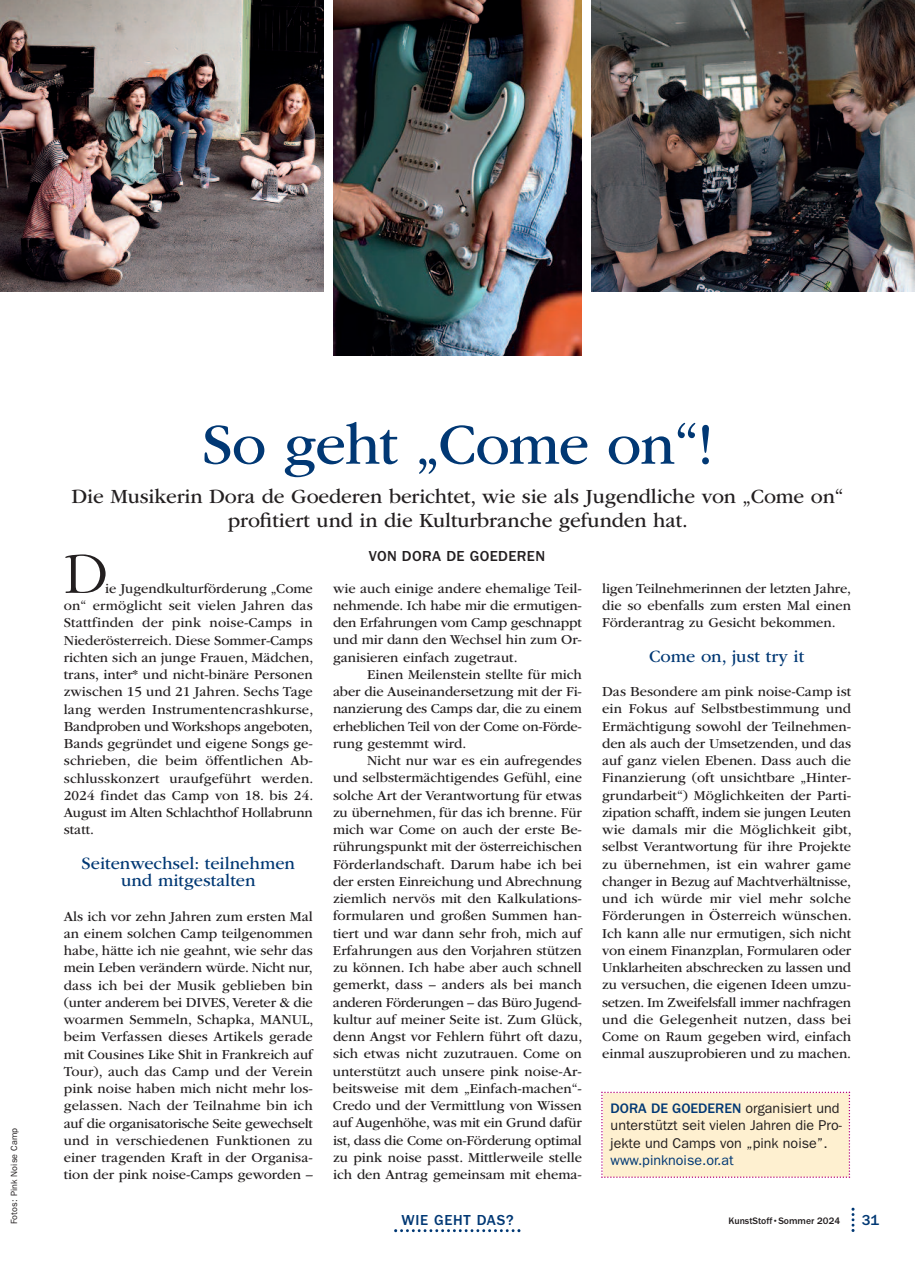
<style>
.page{position:relative;width:915px;height:1263px;background:#fff}
.page>*{position:absolute;margin:0;border:0;box-sizing:border-box;transform-origin:0 0}
.t1{font:60px "ITC Garamond Std";letter-spacing:-.015em;color:#013874}
.t2{font:300 60px "ITC Garamond Std";color:#231f20}
.t3{font:21px/24px "ITC Garamond Std";letter-spacing:-.005em;color:#231f20;text-align:center}
.t4{font:18px/17.2px "ITC Garamond Std";color:#013874;text-align:center}
.t5{font:500 15px "ITC Franklin Gothic Std";letter-spacing:.025em;color:#231f20}
.t6{font:500 15px "ITC Franklin Gothic Std";letter-spacing:.05em;color:#013874}
.t7{font:14.25px/17.2px "ITC Garamond Std";color:#231f20;text-align:justify}
.t8{font:14.25px/17.2px "ITC Franklin Gothic Std";color:#231f20}
.t9{font:14.25px "ITC Franklin Gothic Std";color:#013874}
.t10{font:500 9.75px "ITC Franklin Gothic Std";color:#231f20}
.t11{font:9px "ITC Franklin Gothic Std";letter-spacing:.01em;color:#231f20}
.s1{font-weight:500;color:#013874}
</style>
<div class="page">
<svg style="left:851px;top:1208px;width:3px;height:24px"></svg>
<img style="left:0;top:0;width:323px;height:292px">
<img style="left:333px;top:0;width:248px;height:356px">
<img style="left:591px;top:0;width:323px;height:292px">
<div style="left:601px;top:1091px;width:248px;height:87px;background:#fef0d0"></div>
<svg style="left:394px;top:1229px;width:126px;height:3px"></svg>
<p class="t11" style="left:11px;top:1224px;width:97px;rotate:-90deg">Fotos: Pink Noise Camp</p>
<h1 class="t1" style="left:202px;top:423px;width:512px">So geht „Come on“!</h1>
<h2 class="t3" style="left:71px;top:486px;width:773px">Die Musikerin Dora de Goederen berichtet, wie sie als Jugendliche von „Come on“ profitiert und in die Kulturbranche gefunden hat.</h2>
<p class="t5" style="left:369px;top:551px;width:178px">VON DORA DE GOEDEREN</p>
<h1 class="t2" style="left:64px;top:552px;width:46px">D</h1>
<p class="t7" style="left:602px;top:581px;width:250px">ligen Teilnehmerinnen der letzten Jahre, die so ebenfalls zum ersten Mal einen Förderantrag zu Gesicht bekommen.</p>
<p class="t4" style="left:649px;top:649px;width:156px">Come on, just try it</p>
<p class="t7" style="left:602px;top:684px;width:251px">Das Besondere am pink noise-Camp ist ein Fokus auf Selbstbestimmung und Ermächtigung sowohl der Teilnehmen&shy;den als auch der Umsetzenden, und das auf ganz vielen Ebenen. Dass auch die Finanzierung (oft unsichtbare „Hinter&shy;grundarbeit“) Möglichkeiten der Parti&shy;zipation schafft, indem sie jungen Leuten wie damals mir die Möglichkeit gibt, selbst Verantwortung für ihre Projekte zu übernehmen, ist ein wahrer game changer in Bezug auf Machtverhältnisse, und ich würde mir viel mehr solche Förderungen in Österreich wünschen.<br>Ich kann alle nur ermutigen, sich nicht von einem Finanzplan, Formularen oder Unklarheiten abschrecken zu lassen und zu versuchen, die eigenen Ideen umzu&shy;setzen. Im Zweifelsfall immer nachfragen und die Gelegenheit nutzen, dass bei Come on Raum gegeben wird, einfach einmal auszuprobieren und zu machen.</p>
<p class="t7" style="left:333px;top:581px;width:250px">wie auch einige andere ehemalige Teil&shy;nehmende. Ich habe mir die ermutigen&shy;den Erfahrungen vom Camp geschnappt und mir dann den Wechsel hin zum Or&shy;ganisieren einfach zugetraut.</p>
<p class="t7" style="left:333px;top:667px;width:250px;text-indent:34px">Einen Meilenstein stellte für mich aber die Auseinandersetzung mit der Fi&shy;nanzierung des Camps dar, die zu einem erheblichen Teil von der Come on-Förde&shy;rung gestemmt wird.</p>
<p class="t7" style="left:333px;top:753px;width:251px;text-indent:34px">Nicht nur war es ein aufregendes und selbstermächtigendes Gefühl, eine solche Art der Verantwortung für etwas zu übernehmen, für das ich brenne. Für mich war Come on auch der erste Be&shy;rührungspunkt mit der österreichischen Förderlandschaft. Darum habe ich bei der ersten Einreichung und Abrechnung ziemlich nervös mit den Kalkulations&shy;formularen und großen Summen han&shy;tiert und war dann sehr froh, mich auf Erfahrungen aus den Vorjahren stützen zu können. Ich habe aber auch schnell gemerkt, dass – anders als bei manch anderen Förderungen – das Büro Jugend&shy;kultur auf meiner Seite ist. Zum Glück, denn Angst vor Fehlern führt oft dazu, sich etwas nicht zuzutrauen. Come on unterstützt auch unsere pink noise-Ar&shy;beitsweise mit dem „Einfach-machen“- Credo und der Vermittlung von Wissen auf Augenhöhe, was mit ein Grund dafür ist, dass die Come on-Förderung optimal zu pink noise passt. Mittlerweile stelle ich den Antrag gemeinsam mit ehema-</p>
<p class="t7" style="left:64px;top:581px;width:251px;text-indent:41px">ie Jugendkulturförderung „Come on“ ermöglicht seit vielen Jahren das Stattfinden der pink noise-Camps in Niederösterreich. Diese Sommer-Camps richten sich an junge Frauen, Mädchen, trans, inter* und nicht-binäre Personen zwischen 15 und 21 Jahren. Sechs Tage lang werden Instrumentencrashkurse, Bandproben und Workshops angeboten, Bands gegründet und eigene Songs ge&shy;schrieben, die beim öffentlichen Ab&shy;schlusskonzert uraufgeführt werden.<br>2024 findet das Camp von 18. bis 24.<br>August im Alten Schlachthof Hollabrunn statt.</p>
<p class="t4" style="left:82px;top:856px;width:215px">Seitenwechsel: teilnehmen und mitgestalten</p>
<p class="t7" style="left:64px;top:908px;width:251px">Als ich vor zehn Jahren zum ersten Mal an einem solchen Camp teilgenommen habe, hätte ich nie geahnt, wie sehr das mein Leben verändern würde. Nicht nur, dass ich bei der Musik geblieben bin (unter anderem bei DIVES, Vereter &amp; die woarmen Semmeln, Schapka, MANUL, beim Verfassen dieses Artikels gerade mit Cousines Like Shit in Frankreich auf Tour), auch das Camp und der Verein pink noise haben mich nicht mehr los&shy;gelassen. Nach der Teilnahme bin ich auf die organisatorische Seite gewechselt und in verschiedenen Funktionen zu einer tragenden Kraft in der Organisa&shy;tion der pink noise-Camps geworden –</p>
<p class="t8" style="left:610px;top:1101px;width:233px"><span class="s1">DORA DE GOEDEREN</span> organisiert und unterstützt seit vielen Jahren die Pro&shy;jekte und Camps von „pink noise”.</p>
<p class="t9" style="left:610px;top:1155px;width:125px">www.pinknoise.or.at</p>
<p class="t6" style="left:401px;top:1215px;width:114px">WIE GEHT DAS?</p>
<p class="t10" style="left:728px;top:1217px;width:113px">KunstStoff•Sommer 2024</p>
<p class="t6" style="left:861px;top:1215px;width:19px">31</p>
</div>
